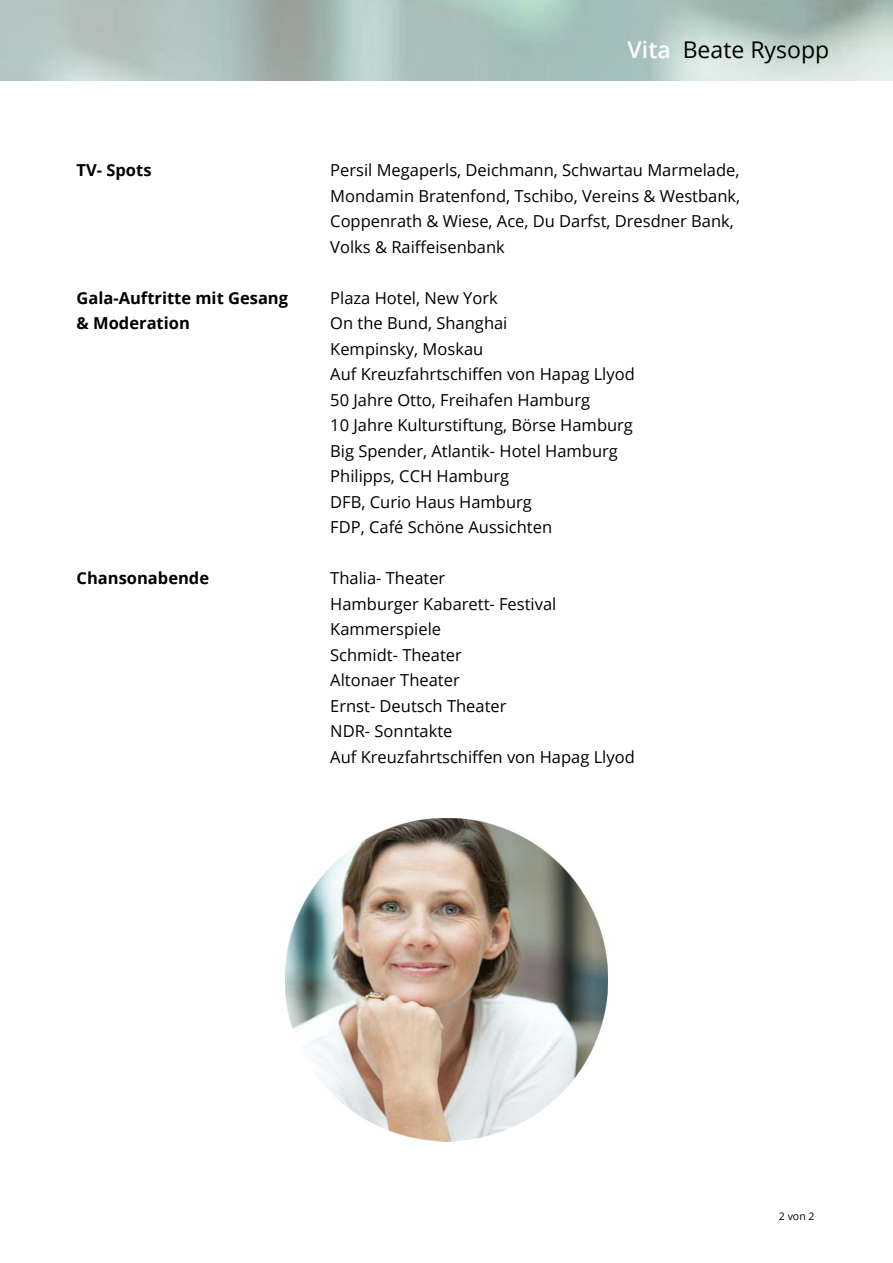
<style>
.page{position:relative;width:893px;height:1263px;background:#fff}
.page>*{position:absolute;margin:0;border:0;box-sizing:border-box;transform-origin:0 0}
.t1{font:23.1px "Open Sans";color:#000}
.t2{font:16.5px/25.5px "Open Sans";color:#000}
.t3{font:700 16.5px/25.5px "Open Sans";color:#000}
.t4{font:10.5px "Open Sans";color:#000}
.s1{font-weight:600;color:#fff}
</style>
<div class="page">
<img style="left:285px;top:819px;width:323px;height:322px">
<p class="t3" style="left:77px;top:157px;width:76px">TV- Spots</p>
<p class="t3" style="left:77px;top:285px;width:213px">Gala-Auftritte mit Gesang &amp; Moderation</p>
<p class="t3" style="left:77px;top:565px;width:134px">Chansonabende</p>
<h1 class="t1" style="left:628px;top:34px;width:203px"><span class="s1">Vita</span> Beate Rysopp</h1>
<p class="t2" style="left:330px;top:157px;width:411px">Persil Megaperls, Deichmann, Schwartau Marmelade, Mondamin Bratenfond, Tschibo, Vereins &amp; Westbank, Coppenrath &amp; Wiese, Ace, Du Darfst, Dresdner Bank, Volks &amp; Raiffeisenbank</p>
<p class="t2" style="left:330px;top:285px;width:306px">Plaza Hotel, New York<br>On the Bund, Shanghai<br>Kempinsky, Moskau<br>Auf Kreuzfahrtschiffen von Hapag Llyod<br>50 Jahre Otto, Freihafen Hamburg<br>10 Jahre Kulturstiftung, Börse Hamburg<br>Big Spender, Atlantik- Hotel Hamburg<br>Philipps, CCH Hamburg<br>DFB, Curio Haus Hamburg<br>FDP, Café Schöne Aussichten</p>
<p class="t2" style="left:330px;top:565px;width:306px">Thalia- Theater<br>Hamburger Kabarett- Festival<br>Kammerspiele<br>Schmidt- Theater<br>Altonaer Theater<br>Ernst- Deutsch Theater<br>NDR- Sonntakte<br>Auf Kreuzfahrtschiffen von Hapag Llyod</p>
<p class="t4" style="left:779px;top:1209px;width:37px">2 von 2</p>
</div>
